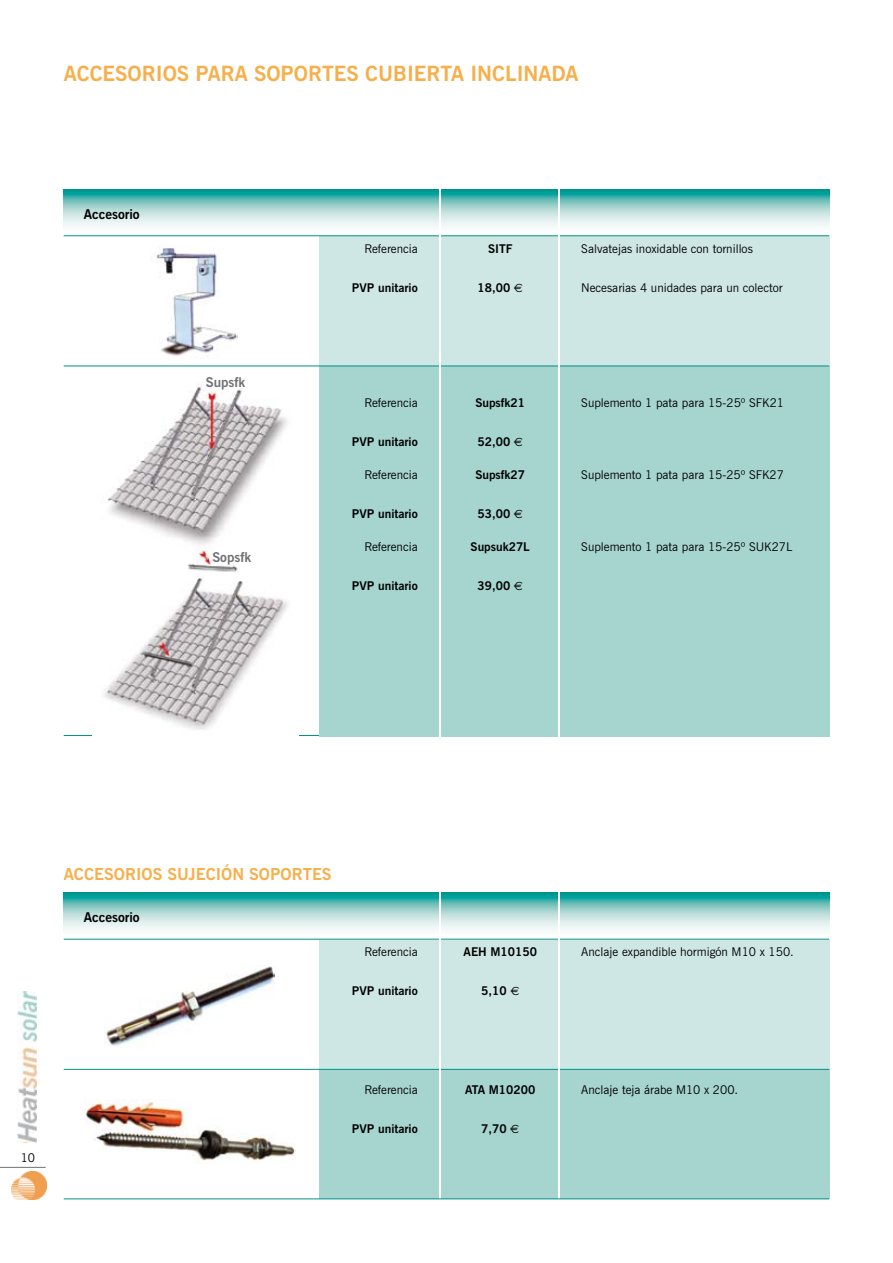
<style>
.page{position:relative;width:893px;height:1263px;background:#fff}
.page>*{position:absolute;margin:0;border:0;box-sizing:border-box;transform-origin:0 0}
.t1{font:700 21px "News Gothic BT";color:#f7af4b}
.t2{font:700 16.5px "News Gothic BT";color:#f7af4b}
.t3{font:700 13.5px "News Gothic BT";color:#000}
.t4{font:700 13.5px "News Gothic BT";color:#707173}
.t5{font:12px "News Gothic BT";color:#000}
.t6{font:700 12px "News Gothic BT";color:#000}
.s1{font-family:"Euro Sig";font-weight:400}
</style>
<div class="page">
<img style="left:11px;top:1171px;width:35px;height:28px">
<hr style="left:0;top:1167px;width:46px;height:1px;background:#707173">
<img style="left:17px;top:992px;width:19px;height:150px">
<hr style="left:64px;top:735px;width:765px;height:1px;background:#009088">
<div style="left:319px;top:217px;width:510px;height:512px;background:#cfe7e4"></div>
<svg style="left:64px;top:189px;width:765px;height:47px"></svg>
<div style="left:319px;top:366px;width:510px;height:371px;background:#a6d4cf"></div>
<hr style="left:64px;top:236px;width:765px;height:1px;background:#009088">
<hr style="left:64px;top:366px;width:765px;height:1px;background:#009088">
<hr style="left:439px;top:180px;width:1px;height:560px;background:#fff">
<hr style="left:558px;top:180px;width:2px;height:560px;background:#fff">
<img style="left:156px;top:246px;width:82px;height:110px">
<img style="left:92px;top:386px;width:206px;height:350px">
<div style="left:319px;top:920px;width:510px;height:198px;background:#cfe7e4"></div>
<svg style="left:64px;top:893px;width:765px;height:46px"></svg>
<div style="left:319px;top:1070px;width:510px;height:129px;background:#a6d4cf"></div>
<hr style="left:64px;top:939px;width:765px;height:1px;background:#009088">
<hr style="left:64px;top:1069px;width:765px;height:1px;background:#009088">
<hr style="left:439px;top:883px;width:1px;height:322px;background:#fff">
<hr style="left:558px;top:883px;width:2px;height:322px;background:#fff">
<hr style="left:64px;top:1199px;width:765px;height:1px;background:#009088">
<img style="left:84px;top:1099px;width:211px;height:64px">
<img style="left:105px;top:966px;width:170px;height:80px">
<h1 class="t1" style="left:64px;top:61px;width:516px">ACCESORIOS PARA SOPORTES CUBIERTA INCLINADA</h1>
<p class="t3" style="left:84px;top:206px;width:57px">Accesorio</p>
<p class="t4" style="left:206px;top:375px;width:41px">Supsfk</p>
<p class="t4" style="left:212px;top:550px;width:40px">Sopsfk</p>
<p class="t5" style="left:364px;top:244px;width:55px">Referencia</p>
<p class="t6" style="left:488px;top:242px;width:26px">SITF</p>
<p class="t5" style="left:581px;top:244px;width:173px">Salvatejas inoxidable con tornillos</p>
<p class="t6" style="left:352px;top:281px;width:67px">PVP unitario</p>
<p class="t6" style="left:478px;top:281px;width:47px">18,00 <span class="s1">€</span></p>
<p class="t5" style="left:581px;top:283px;width:203px">Necesarias 4 unidades para un colector</p>
<p class="t5" style="left:364px;top:399px;width:55px">Referencia</p>
<p class="t6" style="left:475px;top:396px;width:51px">Supsfk21</p>
<p class="t5" style="left:581px;top:399px;width:204px">Suplemento 1 pata para 15-25º SFK21</p>
<p class="t6" style="left:352px;top:435px;width:67px">PVP unitario</p>
<p class="t6" style="left:478px;top:435px;width:47px">52,00 <span class="s1">€</span></p>
<p class="t5" style="left:364px;top:471px;width:55px">Referencia</p>
<p class="t6" style="left:475px;top:468px;width:51px">Supsfk27</p>
<p class="t5" style="left:581px;top:471px;width:204px">Suplemento 1 pata para 15-25º SFK27</p>
<p class="t6" style="left:352px;top:507px;width:67px">PVP unitario</p>
<p class="t6" style="left:477px;top:507px;width:47px">53,00 <span class="s1">€</span></p>
<p class="t5" style="left:364px;top:543px;width:55px">Referencia</p>
<p class="t6" style="left:471px;top:540px;width:61px">Supsuk27L</p>
<p class="t5" style="left:581px;top:543px;width:213px">Suplemento 1 pata para 15-25º SUK27L</p>
<p class="t6" style="left:352px;top:579px;width:67px">PVP unitario</p>
<p class="t6" style="left:477px;top:579px;width:47px">39,00 <span class="s1">€</span></p>
<h2 class="t2" style="left:64px;top:864px;width:269px">ACCESORIOS SUJECIÓN SOPORTES</h2>
<p class="t3" style="left:84px;top:909px;width:57px">Accesorio</p>
<p class="t5" style="left:364px;top:948px;width:55px">Referencia</p>
<p class="t6" style="left:464px;top:945px;width:75px">AEH M10150</p>
<p class="t5" style="left:581px;top:948px;width:214px">Anclaje expandible hormigón M10 x 150.</p>
<p class="t6" style="left:352px;top:984px;width:67px">PVP unitario</p>
<p class="t6" style="left:481px;top:984px;width:40px">5,10 <span class="s1">€</span></p>
<p class="t5" style="left:21px;top:1154px;width:16px">10</p>
<p class="t5" style="left:364px;top:1086px;width:55px">Referencia</p>
<p class="t6" style="left:465px;top:1083px;width:72px">ATA M10200</p>
<p class="t5" style="left:581px;top:1086px;width:158px">Anclaje teja árabe M10 x 200.</p>
<p class="t6" style="left:352px;top:1122px;width:67px">PVP unitario</p>
<p class="t6" style="left:481px;top:1122px;width:40px">7,70 <span class="s1">€</span></p>
</div>
